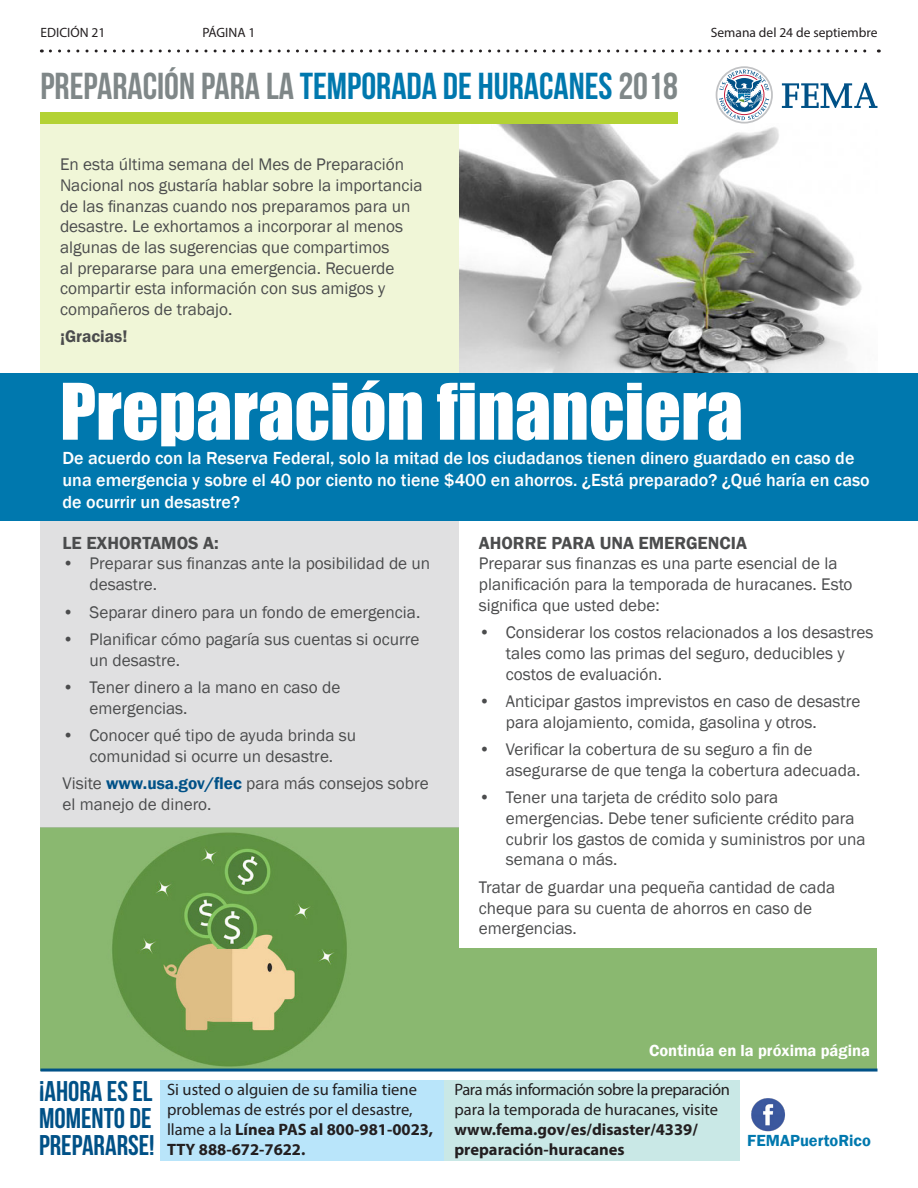
<style>
.page{position:relative;width:918px;height:1188px;background:#fff}
.page>*{position:absolute;margin:0;border:0;box-sizing:border-box;transform-origin:0 0}
.content{font:72px "Impact";color:#fff}
.t1{font:37.5px "Bebas Neue";color:#7f8788}
.t2{font:28.5px/27px "Bebas Neue";color:#005187;text-align:justify}
.content-2{font:500 18px/21.6px "Franklin Gothic";color:#fff}
.content-3{font:600 18px "Franklin Gothic";color:#4b4c4d}
.content-4{font:17.25px/20.7px "Franklin Gothic";color:#4b4c4d}
.content-5{font:600 17.25px "Franklin Gothic";color:#4b4c4d}
.t3{font:16.5px/19.8px "Myriad Pro";letter-spacing:-.025em;color:#231f20}
.t4{font:16.5px/19.8px "Myriad Pro";color:#231f20}
.content-6{font:600 16.5px "Franklin Gothic";color:#fff}
.t5{font:600 16.5px "Franklin Gothic";color:#0078ae}
.t6{font:13.5px "Myriad Pro";color:#231f20}
.s1{color:#0078ae}
.s2{font-weight:600;color:#005187}
.s3{font-weight:700}
</style>
<div class="page">
<div style="left:40px;top:949px;width:838px;height:121px;background:#8ab870"></div>
<img style="left:460px;top:124px;width:402px;height:249px">
<img style="left:40px;top:827px;width:419px;height:242px">
<div style="left:40px;top:124px;width:419px;height:254px;background:#f0f6d7"></div>
<div style="left:40px;top:510px;width:419px;height:317px;background:#e0e0e1"></div>
<div style="left:0;top:373px;width:918px;height:148px;background:#0078ae"></div>
<div style="left:40px;top:112px;width:638px;height:12px;background:#b3d234"></div>
<svg style="left:50px;top:50px;width:829px;height:2px"></svg>
<div style="left:444px;top:1080px;width:296px;height:81px;background:#c9e8e6"></div>
<div style="left:160px;top:1080px;width:284px;height:81px;background:#b9e5fa"></div>
<hr style="left:40px;top:1069px;width:838px;height:3px;background:#005187">
<img style="left:751px;top:1098px;width:34px;height:34px">
<svg style="left:782px;top:83px;width:95px;height:25px"></svg>
<svg style="left:716px;top:66px;width:57px;height:58px"></svg>
<p class="t6" style="left:40px;top:24px;width:66px">EDICIÓN 21</p>
<p class="t6" style="left:202px;top:24px;width:54px">PÁGINA 1</p>
<p class="t6" style="left:711px;top:24px;width:168px">Semana del 24 de septiembre</p>
<p class="t1" style="left:40px;top:65px;width:639px">PREPARACIÓN PARA LA <span class="s1">TEMPORADA DE HURACANES</span> 2018</p>
<p class="content-4" style="left:60px;top:154px;width:364px">En esta última semana del Mes de Preparación Nacional nos gustaría hablar sobre la importancia de las finanzas cuando nos preparamos para un desastre. Le exhortamos a incorporar al menos algunas de las sugerencias que compartimos<br>al prepararse para una emergencia. Recuerde compartir esta información con sus amigos y compañeros de trabajo.</p>
<p class="content-5" style="left:60px;top:326px;width:69px">¡Gracias!</p>
<p class="content" style="left:60px;top:356px;width:685px">Preparación financiera</p>
<p class="content-2" style="left:63px;top:448px;width:809px">De acuerdo con la Reserva Federal, solo la mitad de los ciudadanos tienen dinero guardado en caso de una emergencia y sobre el 40 por ciento no tiene $400 en ahorros. ¿Está preparado? ¿Qué haría en caso de ocurrir un desastre?</p>
<p class="content-3" style="left:63px;top:532px;width:158px">LE EXHORTAMOS A:</p>
<p class="content-4" style="left:90px;top:554px;width:342px;text-indent:-27px">• Preparar sus finanzas ante la posibilidad de un desastre.</p>
<p class="content-4" style="left:63px;top:602px;width:359px">• Separar dinero para un fondo de emergencia.</p>
<p class="content-4" style="left:90px;top:629px;width:332px;text-indent:-27px">• Planificar cómo pagaría sus cuentas si ocurre un desastre.</p>
<p class="content-4" style="left:90px;top:677px;width:252px;text-indent:-27px">• Tener dinero a la mano en caso de emergencias.</p>
<p class="content-4" style="left:63px;top:726px;width:295px;text-align:center">• Conocer qué tipo de ayuda brinda su comunidad si ocurre un desastre.</p>
<p class="content-4" style="left:63px;top:774px;width:368px">Visite <span class="s2">www.usa.gov/flec</span> para más consejos sobre el manejo de dinero.</p>
<p class="content-3" style="left:479px;top:532px;width:270px">AHORRE PARA UNA EMERGENCIA</p>
<p class="content-4" style="left:479px;top:554px;width:375px">Preparar sus finanzas es una parte esencial de la planificación para la temporada de huracanes. Esto significa que usted debe:</p>
<p class="content-4" style="left:506px;top:623px;width:369px;text-indent:-27px">• Considerar los costos relacionados a los desastres tales como las primas del seguro, deducibles y costos de evaluación.</p>
<p class="content-4" style="left:506px;top:691px;width:356px;text-indent:-27px">• Anticipar gastos imprevistos en caso de desastre para alojamiento, comida, gasolina y otros.</p>
<p class="content-4" style="left:506px;top:740px;width:356px;text-indent:-27px">• Verificar la cobertura de su seguro a fin de asegurarse de que tenga la cobertura adecuada.</p>
<p class="content-4" style="left:506px;top:788px;width:361px;text-indent:-27px">• Tener una tarjeta de crédito solo para emergencias. Debe tener suficiente crédito para cubrir los gastos de comida y suministros por una semana o más.</p>
<p class="content-4" style="left:479px;top:877px;width:358px">Tratar de guardar una pequeña cantidad de cada cheque para su cuenta de ahorros en caso de emergencias.</p>
<p class="content-6" style="left:649px;top:1041px;width:222px">Continúa en la próxima página</p>
<p class="t2" style="left:39px;top:1078px;width:117px">¡AHORA ES EL MOMENTO DE PREPARARSE!</p>
<p class="t4" style="left:167px;top:1080px;width:268px">Si usted o alguien de su familia tiene problemas de estrés por el desastre, llame a la <span class="s3">Línea PAS al 800-981-0023,<br>TTY 888-672-7622.</span></p>
<p class="t3" style="left:454px;top:1080px;width:277px">Para más información sobre la preparación para la temporada de huracanes, visite <span class="s3">www.fema.gov/es/disaster/4339/ preparación-huracanes</span></p>
<p class="t5" style="left:747px;top:1130px;width:125px">FEMAPuertoRico</p>
</div>
